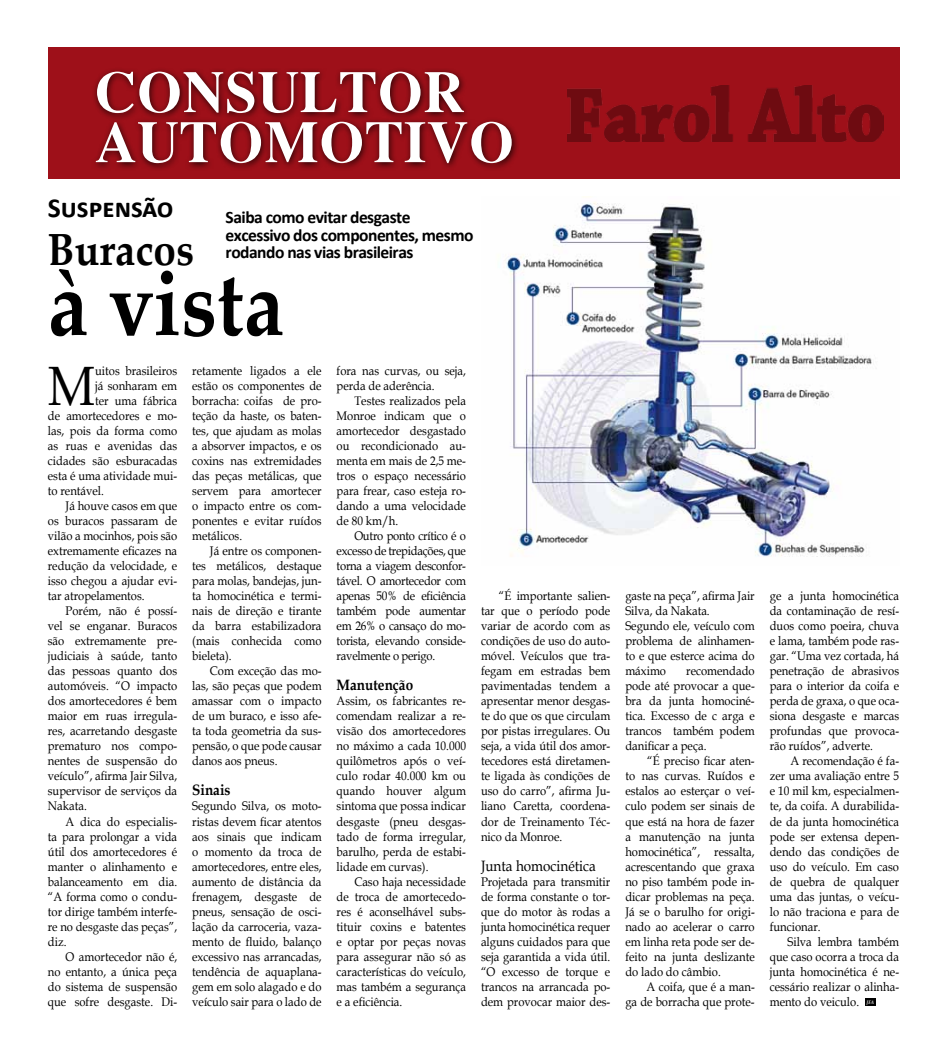
<style>
.page{position:relative;width:947px;height:1053px;background:#fff}
.page>*{position:absolute;margin:0;border:0;box-sizing:border-box;transform-origin:0 0}
.t1{font:90px "Eucrosia UPC Bold";color:#fff}
.t2{font:700 90px "Palatino Linotype";color:#000;scale:.9 1}
.t3{font:55.5px "Book Antiqua";color:#000;scale:.9 1}
.t4{font:700 45px "Palatino Linotype";color:#000;scale:.9 1}
.t5{font:700 27.5px "Calibri";color:#000}
.t6{font:700 17.5px/17.5px "Calibri";letter-spacing:-.03em;color:#000}
.t7{font:15px "Book Antiqua";color:#000;scale:.9 1}
.t8{font:700 15px "Book Antiqua";color:#000;scale:.9 1}
.t9{font:12.5px/15px "Book Antiqua";color:#000;text-align:justify;scale:.9 1}
.t10{font:10px "Nyala";color:#fff}
.t11{font:italic 700 5px "Palatino Linotype";color:#fff;scale:.9 1}
</style>
<div class="page">
<div style="left:48px;top:48px;width:850px;height:131px;background:#9e1019"></div>
<img style="left:567px;top:85px;width:315px;height:56px">
<div style="left:90px;top:67px;width:428px;height:105px;background:#000;opacity:.75"></div>
<img style="left:506px;top:202px;width:366px;height:355px">
<div style="left:864px;top:998px;width:11px;height:7px;background:#000"></div>
<p class="t10" style="left:66px;top:66px;width:126px">Janeiro de 2014 | Número 17, Ano 2</p>
<h1 class="t1" style="left:94px;top:36px;width:42px">consultor</h1>
<h1 class="t1" style="left:94px;top:86px;width:85px">Automotivo</h1>
<h3 class="t5" style="left:48px;top:191px;width:127px">Suspensão</h3>
<h3 class="t6" style="left:225px;top:209px;width:249px">Saiba como evitar desgaste excessivo dos componentes, mesmo rodando nas vias brasileiras</h3>
<h3 class="t4" style="left:48px;top:217px;width:164px">Buracos</h3>
<h1 class="t2" style="left:48px;top:240px;width:264px">à vista</h1>
<h2 class="t3" style="left:48px;top:348px;width:54px">M</h2>
<p class="t9" style="left:95px;top:363px;width:93px">uitos brasileiros</p>
<p class="t9" style="left:95px;top:378px;width:93px">já sonharam em</p>
<p class="t9" style="left:95px;top:393px;width:93px">ter uma fábrica</p>
<p class="t9" style="left:48px;top:408px;width:145px">de amortecedores e mo-</p>
<p class="t9" style="left:48px;top:423px;width:145px">las, pois da forma como</p>
<p class="t9" style="left:48px;top:438px;width:145px">as ruas e avenidas das</p>
<p class="t9" style="left:48px;top:453px;width:145px">cidades são esburacadas</p>
<p class="t9" style="left:48px;top:468px;width:145px">esta é uma atividade mui-</p>
<p class="t9" style="left:48px;top:483px;width:64px">to rentável.</p>
<p class="t9" style="left:66px;top:498px;width:125px">Já houve casos em que</p>
<p class="t9" style="left:48px;top:513px;width:145px">os buracos passaram de</p>
<p class="t9" style="left:48px;top:528px;width:145px">vilão a mocinhos, pois são</p>
<p class="t9" style="left:48px;top:543px;width:145px">extremamente eficazes na</p>
<p class="t9" style="left:48px;top:558px;width:145px">redução da velocidade, e</p>
<p class="t9" style="left:48px;top:573px;width:145px">isso chegou a ajudar evi-</p>
<p class="t9" style="left:48px;top:588px;width:109px">tar atropelamentos.</p>
<p class="t9" style="left:66px;top:603px;width:125px">Porém, não é possí-</p>
<p class="t9" style="left:48px;top:618px;width:145px">vel se enganar. Buracos</p>
<p class="t9" style="left:48px;top:633px;width:145px">são extremamente pre-</p>
<p class="t9" style="left:48px;top:648px;width:145px">judiciais à saúde, tanto</p>
<p class="t9" style="left:48px;top:663px;width:145px">das pessoas quanto dos</p>
<p class="t9" style="left:48px;top:678px;width:145px">automóveis. “O impacto</p>
<p class="t9" style="left:48px;top:693px;width:145px">dos amortecedores é bem</p>
<p class="t9" style="left:48px;top:708px;width:145px">maior em ruas irregula-</p>
<p class="t9" style="left:48px;top:723px;width:145px">res, acarretando desgaste</p>
<p class="t9" style="left:48px;top:738px;width:145px">prematuro nos compo-</p>
<p class="t9" style="left:48px;top:753px;width:145px">nentes de suspensão do</p>
<p class="t9" style="left:48px;top:768px;width:145px">veículo”, afirma Jair Silva,</p>
<p class="t9" style="left:48px;top:783px;width:145px">supervisor de serviços da</p>
<p class="t9" style="left:48px;top:798px;width:45px">Nakata.</p>
<p class="t9" style="left:66px;top:813px;width:125px">A dica do especialis-</p>
<p class="t9" style="left:48px;top:828px;width:145px">ta para prolongar a vida</p>
<p class="t9" style="left:48px;top:843px;width:145px">útil dos amortecedores é</p>
<p class="t9" style="left:48px;top:858px;width:145px">manter o alinhamento e</p>
<p class="t9" style="left:48px;top:873px;width:145px">balanceamento em dia.</p>
<p class="t9" style="left:48px;top:888px;width:145px">“A forma como o condu-</p>
<p class="t9" style="left:48px;top:903px;width:145px">tor dirige também interfe-</p>
<p class="t9" style="left:48px;top:918px;width:145px">re no desgaste das peças”,</p>
<p class="t9" style="left:48px;top:933px;width:22px">diz.</p>
<p class="t9" style="left:66px;top:948px;width:125px">O amortecedor não é,</p>
<p class="t9" style="left:48px;top:963px;width:145px">no entanto, a única peça</p>
<p class="t9" style="left:48px;top:978px;width:145px">do sistema de suspensão</p>
<p class="t9" style="left:48px;top:993px;width:145px">que sofre desgaste. Di-</p>
<p class="t9" style="left:192px;top:363px;width:145px">retamente ligados a ele estão os componentes de borracha: coifas de pro&shy;teção da haste, os baten&shy;tes, que ajudam as molas a absorver impactos, e os coxins nas extremidades das peças metálicas, que servem para amortecer o impacto entre os com&shy;ponentes e evitar ruídos metálicos.</p>
<p class="t9" style="left:192px;top:543px;width:145px;text-indent:18px">Já entre os componen&shy;tes metálicos, destaque para molas, bandejas, jun&shy;ta homocinética e termi&shy;nais de direção e tirante da barra estabilizadora (mais conhecida como bieleta).</p>
<p class="t9" style="left:192px;top:663px;width:145px;text-indent:18px">Com exceção das mo&shy;las, são peças que podem amassar com o impacto de um buraco, e isso afe&shy;ta toda geometria da sus&shy;pensão, o que pode causar danos aos pneus.</p>
<p class="t8" style="left:192px;top:780px;width:44px">Sinais</p>
<p class="t9" style="left:192px;top:798px;width:145px">Segundo Silva, os moto&shy;ristas devem ficar atentos aos sinais que indicam o momento da troca de amortecedores, entre eles, aumento de distância da frenagem, desgaste de pneus, sensação de osci&shy;lação da carroceria, vaza&shy;mento de fluido, balanço excessivo nas arrancadas, tendência de aquaplana&shy;gem em solo alagado e do veículo sair para o lado de</p>
<p class="t9" style="left:336px;top:363px;width:145px">fora nas curvas, ou seja, perda de aderência.</p>
<p class="t9" style="left:336px;top:393px;width:145px;text-indent:18px">Testes realizados pela Monroe indicam que o amortecedor desgastado ou recondicionado au&shy;menta em mais de 2,5 me&shy;tros o espaço necessário para frear, caso esteja ro&shy;dando a uma velocidade de 80 km/h.</p>
<p class="t9" style="left:336px;top:528px;width:145px;text-indent:18px">Outro ponto crítico é o excesso de trepidações, que torna a viagem desconfor&shy;tável. O amortecedor com apenas 50% de eficiência também pode aumentar em 26% o cansaço do mo&shy;torista, elevando conside&shy;ravelmente o perigo.</p>
<p class="t8" style="left:336px;top:675px;width:86px">Manutenção</p>
<p class="t9" style="left:336px;top:693px;width:145px">Assim, os fabricantes re&shy;comendam realizar a re&shy;visão dos amortecedores no máximo a cada 10.000 quilômetros após o veí&shy;culo rodar 40.000 km ou quando houver algum sintoma que possa indicar desgaste (pneu desgas&shy;tado de forma irregular, barulho, perda de estabi&shy;lidade em curvas).</p>
<p class="t9" style="left:336px;top:873px;width:145px;text-indent:18px">Caso haja necessidade de troca de amortecedo&shy;res é aconselhável subs&shy;tituir coxins e batentes e optar por peças novas para assegurar não só as características do veículo, mas também a segurança e a eficiência.</p>
<p class="t9" style="left:481px;top:588px;width:145px;text-indent:18px">“É importante salien&shy;tar que o período pode variar de acordo com as condições de uso do auto&shy;móvel. Veículos que tra&shy;fegam em estradas bem pavimentadas tendem a apresentar menor desgas&shy;te do que os que circulam por pistas irregulares. Ou seja, a vida útil dos amor&shy;tecedores está diretamen&shy;te ligada às condições de uso do carro”, afirma Ju&shy;liano Caretta, coordena&shy;dor de Treinamento Téc&shy;nico da Monroe.</p>
<p class="t7" style="left:481px;top:854px;width:129px">Junta homocinética</p>
<p class="t9" style="left:481px;top:873px;width:145px">Projetada para transmitir de forma constante o tor&shy;que do motor às rodas a junta homocinética requer alguns cuidados para que seja garantida a vida útil. “O excesso de torque e trancos na arrancada po&shy;dem provocar maior des-</p>
<p class="t9" style="left:625px;top:588px;width:145px;text-align:left">gaste na peça”, afirma Jair<br>Silva, da Nakata.<br>Segundo ele, veículo com problema de alinhamen&shy;to e que esterce acima do máximo</p>
<p class="t9" style="left:625px;top:663px;width:145px;text-indent:61px">recomendado pode até provocar a que&shy;bra da junta homociné&shy;tica. Excesso de c arga e trancos também podem danificar a peça.</p>
<p class="t9" style="left:625px;top:753px;width:145px;text-indent:22px">“É preciso ficar aten&shy;to nas curvas. Ruídos e estalos ao esterçar o veí&shy;culo podem ser sinais de que está na hora de fazer a manutenção na junta homocinética”, ressalta, acrescentando que graxa no piso também pode in&shy;dicar problemas na peça.<br>Já se o barulho for origi&shy;nado ao acelerar o carro em linha reta pode ser de&shy;feito na junta deslizante do lado do câmbio.</p>
<p class="t9" style="left:625px;top:978px;width:145px;text-align:right">A coifa, que é a man-<br>ga de borracha que prote-</p>
<p class="t9" style="left:769px;top:588px;width:145px">ge a junta homocinética da contaminação de resí&shy;duos como poeira, chuva e lama, também pode ras&shy;gar. “Uma vez cortada, há penetração de abrasivos para o interior da coifa e perda de graxa, o que oca&shy;siona desgaste e marcas profundas que provoca&shy;rão ruídos”, adverte.</p>
<p class="t9" style="left:769px;top:753px;width:145px;text-indent:21px">A recomendação é fa&shy;zer uma avaliação entre 5 e 10 mil km, especialmen&shy;te, da coifa. A durabilida&shy;de da junta homocinética pode ser extensa depen&shy;dendo das condições de uso do veículo. Em caso de quebra de qualquer uma das juntas, o veícu&shy;lo não traciona e para de funcionar.</p>
<p class="t9" style="left:769px;top:933px;width:145px;text-indent:18px">Silva lembra também que caso ocorra a troca da junta homocinética é ne&shy;cessário realizar o alinha&shy;mento do veiculo.</p>
<p class="t11" style="left:866px;top:998px;width:10px">JFA</p>
</div>
